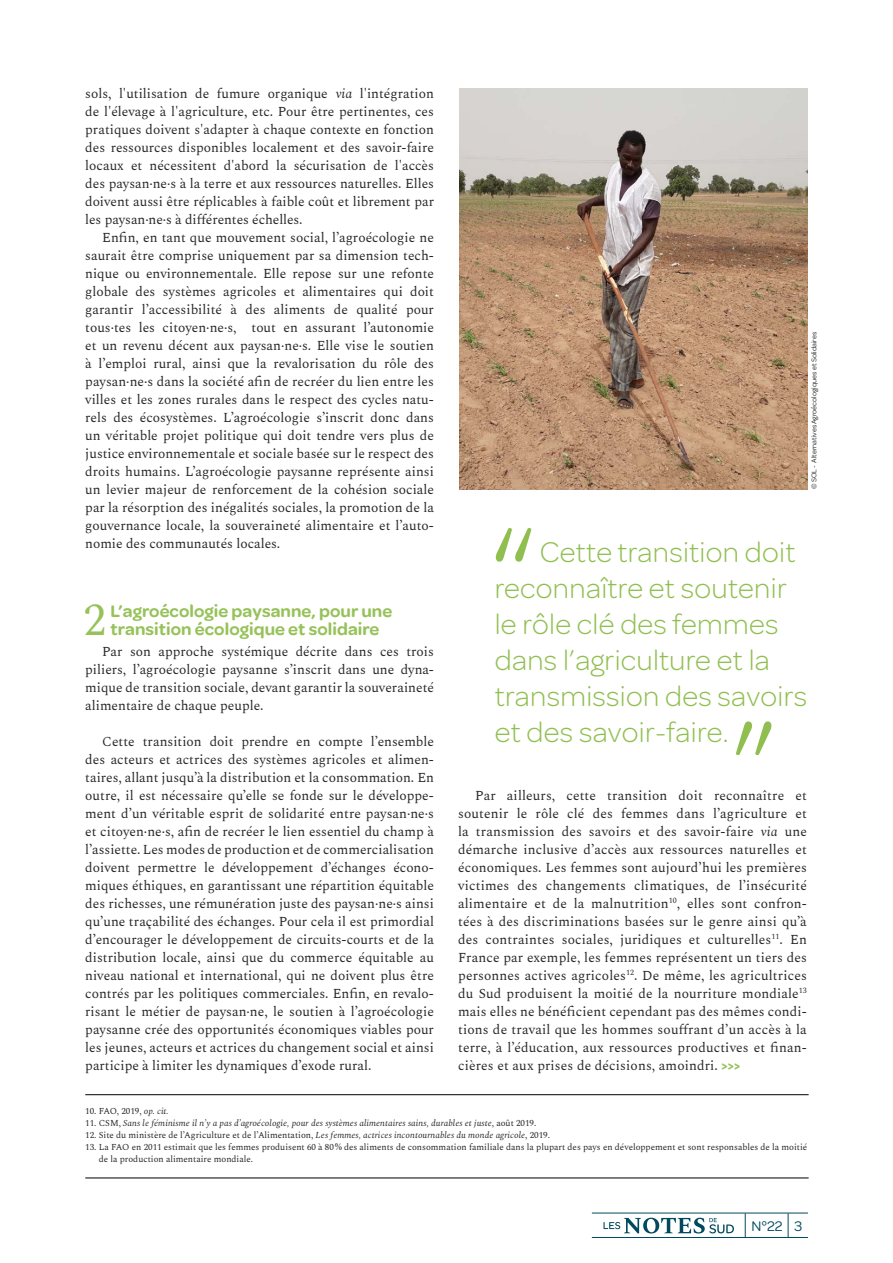
<style>
.page{position:relative;width:893px;height:1263px;background:#fff}
.page>*{position:absolute;margin:0;border:0;box-sizing:border-box;transform-origin:0 0}
.t1{font:45.3px "Spectral";color:#96c259}
.t2{font:300 30px/36px "Omnes";letter-spacing:.01em;color:#90bf50}
.t3{font:600 18px/18px "Omnes";letter-spacing:.005em;color:#96c259}
.t4{font:15px "Omnes";color:#004a5f}
.t5{font:13.5px/18px "Spectral";color:#282829;text-align:justify}
.t6{font:9px/12px "Spectral";color:#282829}
.t7{font:italic 9px "Spectral";letter-spacing:.01em;color:#282829}
.t8{font:7.5px "Omnes";color:#282829}
.s1{font-style:italic}
.s2{font-family:"Omnes";font-weight:600;color:#96c259}
.s3{font-style:normal}
</style>
<div class="page">
<hr style="left:592px;top:1213px;width:216px;height:1px;background:#004a5f">
<svg style="left:788px;top:1213px;width:1px;height:24px"></svg>
<svg style="left:745px;top:1213px;width:1px;height:24px"></svg>
<hr style="left:592px;top:1237px;width:216px;height:1px;background:#004a5f">
<svg style="left:603px;top:1218px;width:131px;height:15px"></svg>
<hr style="left:85px;top:1094px;width:724px;height:1px;background:#000">
<hr style="left:85px;top:1177px;width:724px;height:1px;background:#000">
<img style="left:459px;top:88px;width:349px;height:401px">
<svg style="left:496px;top:528px;width:36px;height:34px"></svg>
<svg style="left:736px;top:721px;width:35px;height:35px"></svg>
<p class="t5" style="left:85px;top:85px;width:350px">sols, l'utilisation de fumure organique <span class="s1">via</span> l'intégration de l'élevage à l'agriculture, etc. Pour être pertinentes, ces pratiques doivent s'adapter à chaque contexte en fonction des ressources disponibles localement et des savoir-faire locaux et nécessitent d'abord la sécurisation de l'accès des paysan·ne·s à la terre et aux ressources naturelles. Elles doivent aussi être réplicables à faible coût et librement par les paysan·ne·s à différentes échelles.</p>
<p class="t5" style="left:85px;top:229px;width:350px;text-indent:17px">Enfin, en tant que mouvement social, l’agroécologie ne saurait être comprise uniquement par sa dimension tech&shy;nique ou environnementale. Elle repose sur une refonte globale des systèmes agricoles et alimentaires qui doit garantir l’accessibilité à des aliments de qualité pour tous·tes les citoyen·ne·s, tout en assurant l’autonomie et un revenu décent aux paysan·ne·s. Elle vise le soutien à l’emploi rural, ainsi que la revalorisation du rôle des paysan·ne·s dans la société afin de recréer du lien entre les villes et les zones rurales dans le respect des cycles natu&shy;rels des écosystèmes. L’agroécologie s’inscrit donc dans un véritable projet politique qui doit tendre vers plus de justice environnementale et sociale basée sur le respect des droits humains. L’agroécologie paysanne représente ainsi un levier majeur de renforcement de la cohésion sociale par la résorption des inégalités sociales, la promotion de la gouvernance locale, la souveraineté alimentaire et l’auto&shy;nomie des communautés locales.</p>
<h1 class="t1" style="left:83px;top:587px;width:24px">2</h1>
<h3 class="t3" style="left:111px;top:601px;width:283px">L’agroécologie paysanne, pour une transition écologique et solidaire</h3>
<p class="t5" style="left:85px;top:643px;width:350px;text-indent:17px">Par son approche systémique décrite dans ces trois piliers, l’agroécologie paysanne s’inscrit dans une dyna&shy;mique de transition sociale, devant garantir la souveraineté alimentaire de chaque peuple.</p>
<p class="t5" style="left:85px;top:733px;width:350px;text-indent:17px">Cette transition doit prendre en compte l’ensemble des acteurs et actrices des systèmes agricoles et alimen&shy;taires, allant jusqu’à la distribution et la consommation. En outre, il est nécessaire qu’elle se fonde sur le développe&shy;ment d’un véritable esprit de solidarité entre paysan·ne·s et citoyen·ne·s, afin de recréer le lien essentiel du champ à l’assiette. Les modes de production et de commercialisation doivent permettre le développement d’échanges écono&shy;miques éthiques, en garantissant une répartition équitable des richesses, une rémunération juste des paysan·ne·s ainsi qu’une traçabilité des échanges. Pour cela il est primordial d’encourager le développement de circuits-courts et de la distribution locale, ainsi que du commerce équitable au niveau national et international, qui ne doivent plus être contrés par les politiques commerciales. Enfin, en revalo&shy;risant le métier de paysan·ne, le soutien à l’agroécologie paysanne crée des opportunités économiques viables pour les jeunes, acteurs et actrices du changement social et ainsi participe à limiter les dynamiques d’exode rural.</p>
<p class="t8" style="left:809px;top:489px;width:159px;rotate:-90deg">© SOL - Alternatives Agroécologiques et Solidaires</p>
<h2 class="t2" style="left:495px;top:533px;width:314px;text-indent:45px">Cette transition doit reconnaître et soutenir le rôle clé des femmes dans l’agriculture et la transmission des savoirs et des savoir-faire.</h2>
<p class="t5" style="left:458px;top:787px;width:350px;text-indent:17px">Par ailleurs, cette transition doit reconnaître et soutenir le rôle clé des femmes dans l’agriculture et la transmission des savoirs et des savoir-faire <span class="s1">via</span> une démarche inclusive d’accès aux ressources naturelles et économiques. Les femmes sont aujourd’hui les premières victimes des changements climatiques, de l’insécurité alimentaire et de la malnutrition<sup>10</sup>, elles sont confron&shy;tées à des discriminations basées sur le genre ainsi qu’à des contraintes sociales, juridiques et culturelles<sup>11</sup>. En France par exemple, les femmes représentent un tiers des personnes actives agricoles<sup>12</sup>. De même, les agricultrices du Sud produisent la moitié de la nourriture mondiale<sup>13 </sup>mais elles ne bénéficient cependant pas des mêmes condi&shy;tions de travail que les hommes souffrant d’un accès à la terre, à l’éducation, aux ressources productives et finan&shy;cières et aux prises de décisions, amoindri. <span class="s2">&gt;&gt;&gt;</span></p>
<p class="t6" style="left:85px;top:1106px;width:85px">10. FAO, 2019, <span class="s1">op. cit.</span></p>
<p class="t7" style="left:85px;top:1117px;width:453px"><span class="s3">11. CSM,</span> Sans le féminisme il n’y a pas d’agroécologie, pour des systèmes alimentaires sains, durables et juste<span class="s3">, août 2019.</span></p>
<p class="t6" style="left:85px;top:1130px;width:466px">12. Site du ministère de l’Agriculture et de l’Alimentation, <span class="s1">Les femmes, actrices incontournables du monde agricole</span>, 2019.</p>
<p class="t6" style="left:99px;top:1142px;width:710px;text-indent:-14px">13. La FAO en 2011 estimait que les femmes produisent 60 à 80 % des aliments de consommation familiale dans la plupart des pays en développement et sont responsables de la moitié de la production alimentaire mondiale.</p>
<p class="t4" style="left:751px;top:1216px;width:52px">N°22 3</p>
</div>
